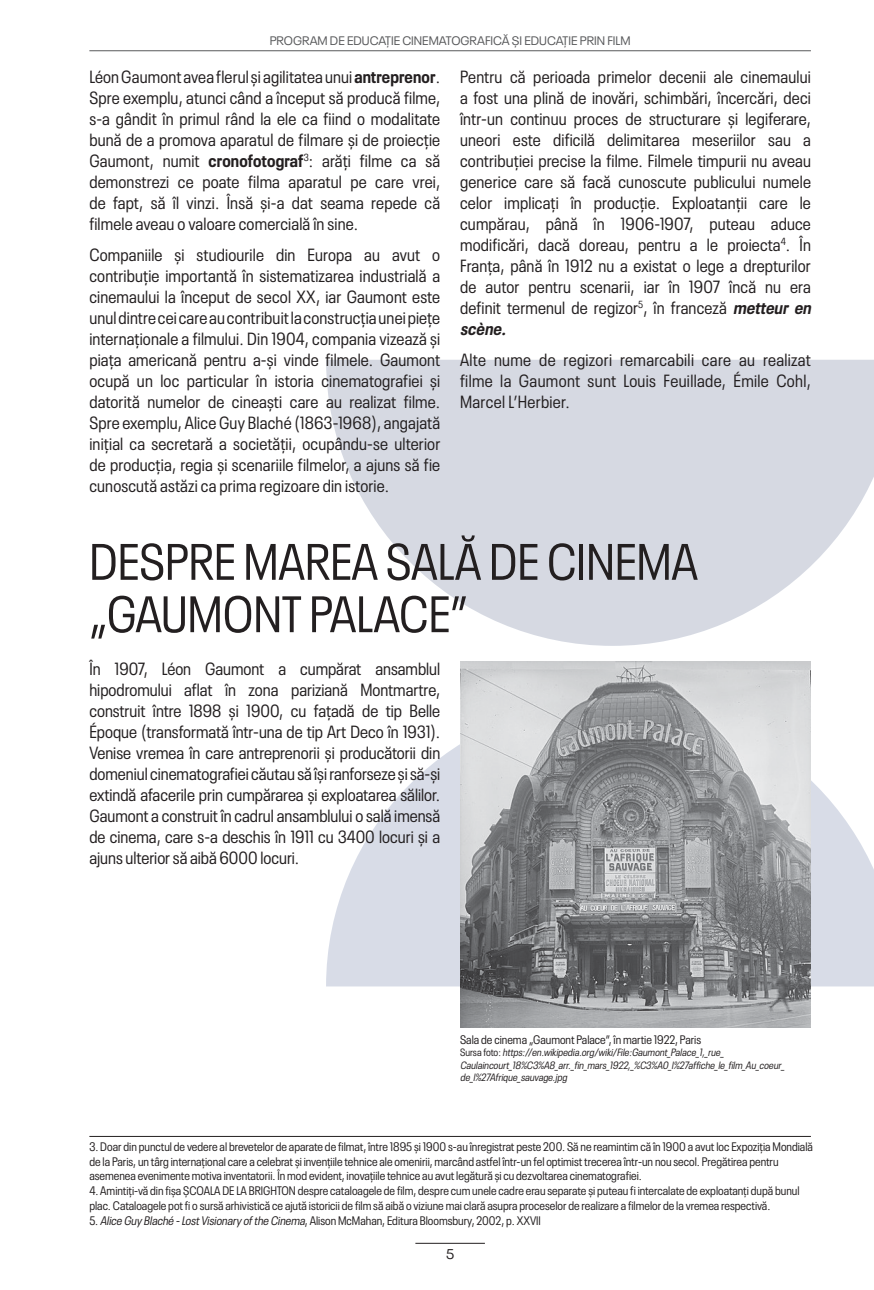
<style>
.page{position:relative;width:874px;height:1290px;background:#fff}
.page>*{position:absolute;margin:0;border:0;box-sizing:border-box;transform-origin:0 0}
.t1{font:condensed 50.75px/52.3px "Neue Plak";color:#231f20}
.t2{font:condensed 17.5px/21px "Neue Plak";letter-spacing:.01em;color:#231f20;text-align:justify}
.t3{font:14px "Neue Plak";color:#231f20}
.t4{font:condensed 12.25px/14.7px "Neue Plak";color:#231f20}
.t5{font:12.25px "Neue Plak";color:#58595b}
.t6{font:italic condensed 10.5px/12.6px "Neue Plak";color:#231f20}
.s1{font-weight:700}
.s2{font-weight:700;font-style:italic}
.s3{font-style:normal}
.s4{font-style:italic}
</style>
<div class="page">
<hr style="left:89px;top:50px;width:721px;height:1px;background:#58595b">
<hr style="left:415px;top:1243px;width:69px;height:1px;background:#231f20">
<svg style="left:326px;top:360px;width:547px;height:286px;fill:#d6d9e2"></svg>
<svg style="left:326px;top:700px;width:547px;height:286px;fill:#d8dce7"></svg>
<hr style="left:89px;top:1136px;width:721px;height:1px;background:#231f20">
<img style="left:460px;top:661px;width:350px;height:366px">
<p class="t5" style="left:269px;top:32px;width:362px">PROGRAM DE EDUCAȚIE CINEMATOGRAFICĂ ȘI EDUCAȚIE PRIN FILM</p>
<p class="t2" style="left:89px;top:65px;width:352px">Léon Gaumont avea flerul și agilitatea unui <span class="s1">antreprenor</span>.<br>Spre exemplu, atunci când a început să producă filme, s-a gândit în primul rând la ele ca fiind o modalitate bună de a promova aparatul de filmare și de proiecție Gaumont, numit <span class="s1">cronofotograf</span><sup>3</sup>: arăți filme ca să demonstrezi ce poate filma aparatul pe care vrei, de fapt, să îl vinzi. Însă și-a dat seama repede că filmele aveau o valoare comercială în sine.</p>
<p class="t2" style="left:89px;top:243px;width:352px">Companiile și studiourile din Europa au avut o contribuție importantă în sistematizarea industrială a cinemaului la început de secol XX, iar Gaumont este unul dintre cei care au contribuit la construcția unei piețe internaționale a filmului. Din 1904, compania vizează și piața americană pentru a-și vinde filmele. Gaumont ocupă un loc particular în istoria cinematografiei și datorită numelor de cineaști care au realizat filme.<br>Spre exemplu, Alice Guy Blaché (1863-1968), angajată inițial ca secretară a societății, ocupându-se ulterior de producția, regia și scenariile filmelor, a ajuns să fie cunoscută astăzi ca prima regizoare din istorie.</p>
<p class="t2" style="left:460px;top:65px;width:356px;text-align:left">Pentru că perioada primelor decenii ale cinemaului a fost una plină de inovări, schimbări, încercări, deci într-un continuu proces de structurare și legiferare, uneori este dificilă delimitarea meseriilor sau a contribuției precise la filme. Filmele timpurii nu aveau generice care să facă cunoscute publicului numele celor implicați în producție. Exploatanții care le cumpărau, până în 1906-1907, puteau aduce modificări, dacă doreau, pentru a le proiecta<sup>4</sup>. În Franța, până în 1912 nu a existat o lege a drepturilor de autor pentru scenarii, iar în 1907 încă nu era definit termenul de regizor<sup>5</sup>, în franceză <span class="s2">metteur en scène.</span></p>
<p class="t2" style="left:460px;top:348px;width:352px">Alte nume de regizori remarcabili care au realizat filme la Gaumont sunt Louis Feuillade, Émile Cohl, Marcel L’Herbier.</p>
<h1 class="t1" style="left:89px;top:531px;width:609px">DESPRE MAREA SALĂ DE CINEMA „GAUMONT PALACE”</h1>
<p class="t2" style="left:89px;top:657px;width:352px">În 1907, Léon Gaumont a cumpărat ansamblul hipodromului aflat în zona pariziană Montmartre, construit între 1898 și 1900, cu fațadă de tip Belle Époque (transformată într-una de tip Art Deco în 1931).<br>Venise vremea în care antreprenorii și producătorii din domeniul cinematografiei căutau să își ranforseze și să-și extindă afacerile prin cumpărarea și exploatarea sălilor.<br>Gaumont a construit în cadrul ansamblului o sală imensă de cinema, care s-a deschis în 1911 cu 3400 locuri și a ajuns ulterior să aibă 6000 locuri.</p>
<p class="t4" style="left:460px;top:1031px;width:242px">Sala de cinema „Gaumont Palace”, în martie 1922, Paris</p>
<p class="t6" style="left:460px;top:1045px;width:326px"><span class="s3">S u r s a f o t o :</span> https://en.wikipedia.org/wiki/File:Gaumont_ Palace_ 1,_ rue_<br>Caulaincourt_ 18%C3%A8_ arr._ fin_ mars_ 1922,_ %C3%A0_ l%27affiche_ le_ film_ Au_ coeur_ de_ l%27Afrique_ sauvage.jpg</p>
<p class="t4" style="left:89px;top:1138px;width:724px">3. Doar din punctul de vedere al brevetelor de aparate de filmat, între 1895 și 1900 s-au înregistrat peste 200. Să ne reamintim că în 1900 a avut loc Expoziția Mondială de la Paris, un târg internațional care a celebrat și invențiile tehnice ale omenirii, marcând astfel într-un fel optimist trecerea într-un nou secol. Pregătirea pentru asemenea evenimente motiva inventatorii. În mod evident, inovațiile tehnice au avut legătură și cu dezvoltarea cinematografiei.</p>
<p class="t4" style="left:89px;top:1182px;width:711px">4. Amintiți-vă din fișa ȘCOALA DE LA BRIGHTON despre cataloagele de film, despre cum unele cadre erau separate și puteau fi intercalate de exploatanți după bunul plac. Cataloagele pot fi o sursă arhivistică ce ajută istoricii de film să aibă o viziune mai clară asupra proceselor de realizare a filmelor de la vremea respectivă.</p>
<p class="t4" style="left:89px;top:1212px;width:453px">5. <span class="s4">Alice GuyBlaché -LostVisionaryofthe Cinema</span>, Alison McMahan, Editura Bloomsbury, 2002, p. XXVII</p>
<p class="t3" style="left:446px;top:1243px;width:10px">5</p>
</div>
